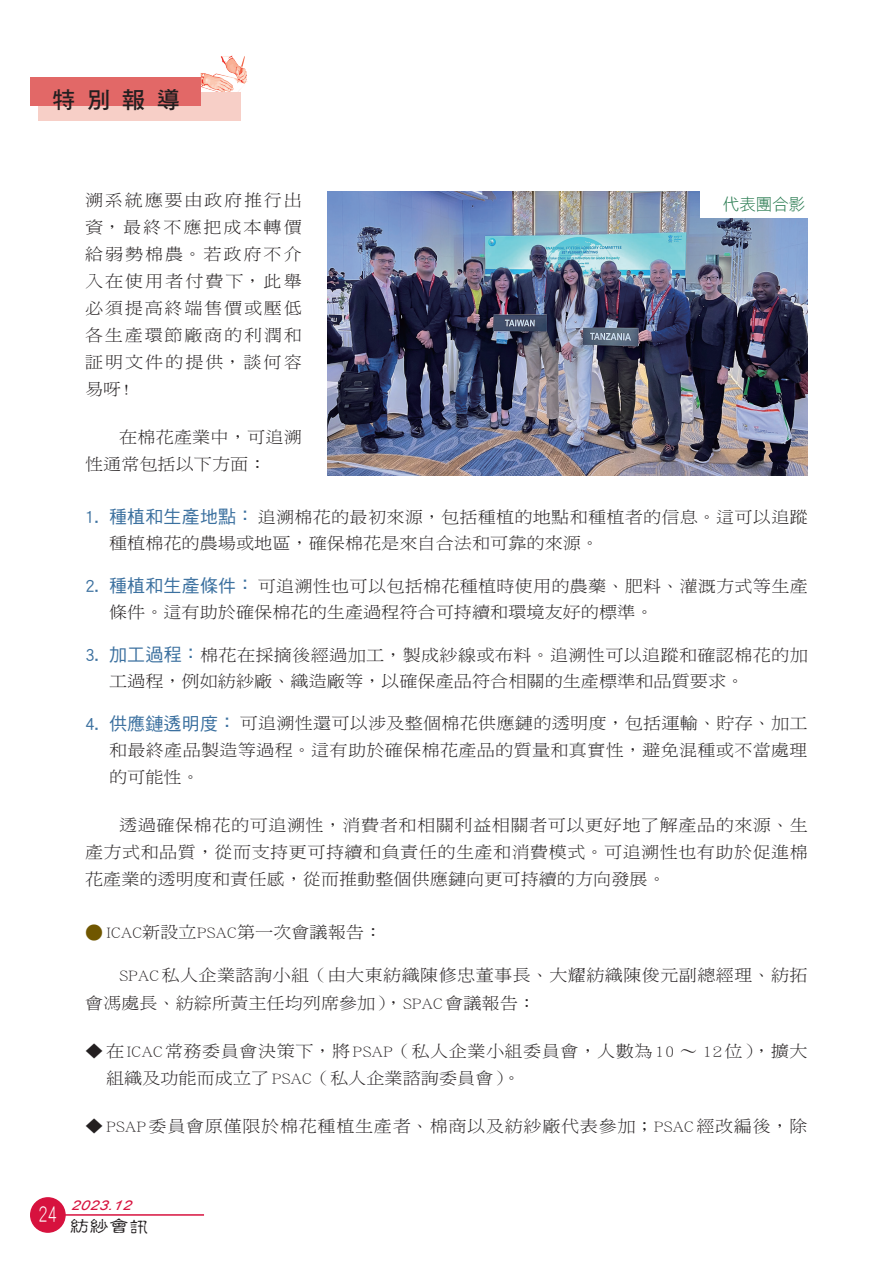
<style>
.page{position:relative;width:893px;height:1263px;background:#fff}
.page>*{position:absolute;margin:0;border:0;box-sizing:border-box;transform-origin:0 0}
.t1{font:24px "DF Yuan Std W3";color:#fff;scale:.7 1}
.t2{font:23.1px "DF Hei Std W7";color:#231f20}
.內文{font:16.5px/27px "DF Ming Std W3";letter-spacing:.02em;color:#231f20;text-align:justify;scale:1.1 1}
.小標{font:16.5px/26.2px "DF Ming Std W3";letter-spacing:.01em;color:#231f20;scale:1.1 1}
.內文-2{font:16.5px/27px "DF Ming Std W3";color:#231f20;scale:1.1 1}
.中標{font:16.5px "DF Ming Std W3";color:#231f20;scale:1.1 1}
.表{font:16.5px "DF Hei Std W3";color:#277a4f}
.t3{font:16.5px "DF Gu Yin Std W5";color:#231f20;scale:1.2 1}
.t4{font:italic 13.5px "Arial";color:#d7123e;scale:1.2 1}
.s1{font-family:"DF Hei Std W5";font-size:18px;color:#3b709f}
.s2{font-family:"DF Hei Std W5";font-size:18px;color:#705700}
</style>
<div class="page">
<img style="left:213px;top:55px;width:24px;height:23px">
<div style="left:39px;top:92px;width:202px;height:29px;background:#f7cfc7"></div>
<div style="left:30px;top:77px;width:171px;height:29px;background:#e26867"></div>
<hr style="left:62px;top:1214px;width:142px;height:2px;background:#d7123e">
<div style="left:31px;top:1198px;width:34px;height:34px;background:#d7123e;border-radius:50%"></div>
<div style="left:30px;top:1197px;width:36px;height:36px;border:2px solid #d7123e;border-radius:50%"></div>
<img style="left:328px;top:191px;width:480px;height:285px">
<div style="left:700px;top:188px;width:127px;height:30px;background:#fff"></div>
<h2 class="t2" style="left:52px;top:87px;width:129px">特 別 報 導</h2>
<p class="內文" style="left:85px;top:186px;width:199px">溯系統應要由政府推行出資，最終不應把成本轉價給弱勢棉農。若政府不介入在使用者付費下，此舉必須提高終端售價或壓低各生產環節廠商的利潤和証明文件的提供，談何容易呀!</p>
<p class="內文-2" style="left:85px;top:423px;width:199px;text-indent:34px">在棉花產業中，可追溯性通常包括以下方面：</p>
<p class="小標" style="left:109px;top:503px;width:637px;text-indent:-24px"><span class="s1">1. 種植和生產地點：</span> 追溯棉花的最初來源，包括種植的地點和種植者的信息。這可以追蹤種植棉花的農場或地區，確保棉花是來自合法和可靠的來源。</p>
<p class="小標" style="left:109px;top:572px;width:637px;text-indent:-24px"><span class="s1">2. 種植和生產條件：</span> 可追溯性也可以包括棉花種植時使用的農藥、肥料、灌溉方式等生產條件。這有助於確保棉花的生產過程符合可持續和環境友好的標準。</p>
<p class="小標" style="left:109px;top:641px;width:637px;text-indent:-24px"><span class="s1">3. 加工過程：</span>棉花在採摘後經過加工，製成紗線或布料。追溯性可以追蹤和確認棉花的加工過程，例如紡紗廠、織造廠等，以確保產品符合相關的生產標準和品質要求。</p>
<p class="小標" style="left:109px;top:710px;width:637px;line-height:26.7px;text-align:justify;text-indent:-24px"><span class="s1">4. 供應鏈透明度：</span> 可追溯性還可以涉及整個棉花供應鏈的透明度，包括運輸、貯存、加工和最終產品製造等過程。這有助於確保棉花產品的質量和真實性，避免混種或不當處理的可能性。</p>
<p class="內文" style="left:85px;top:811px;width:659px;text-indent:34px">透過確保棉花的可追溯性，消費者和相關利益相關者可以更好地了解產品的來源、生產方式和品質，從而支持更可持續和負責任的生產和消費模式。可追溯性也有助於促進棉花產業的透明度和責任感，從而推動整個供應鏈向更可持續的方向發展。</p>
<p class="中標" style="left:85px;top:923px;width:272px"><span class="s2">●</span> ICAC新設立PSAC第一次會議報告：</p>
<p class="內文" style="left:85px;top:962px;width:658px;text-indent:34px">SPAC私人企業諮詢小組（由大東紡織陳修忠董事長、大耀紡織陳俊元副總經理、紡拓會馮處長、紡綜所黃主任均列席參加），SPAC會議報告：</p>
<p class="內文-2" style="left:106px;top:1037px;width:639px;text-indent:-21px">◆在ICAC常務委員會決策下，將PSAP（私人企業小組委員會，人數為10 ～ 12位），擴大組織及功能而成立了PSAC（私人企業諮詢委員會）。</p>
<p class="內文" style="left:85px;top:1112px;width:658px">◆PSAP委員會原僅限於棉花種植生產者、棉商以及紡紗廠代表參加；PSAC經改編後，除</p>
<p class="表" style="left:723px;top:195px;width:84px">代表團合影</p>
<h1 class="t1" style="left:39px;top:1201px;width:28px">24</h1>
<p class="t4" style="left:71px;top:1197px;width:55px">2023.12</p>
<p class="t3" style="left:70px;top:1217px;width:67px">紡紗會訊</p>
</div>
